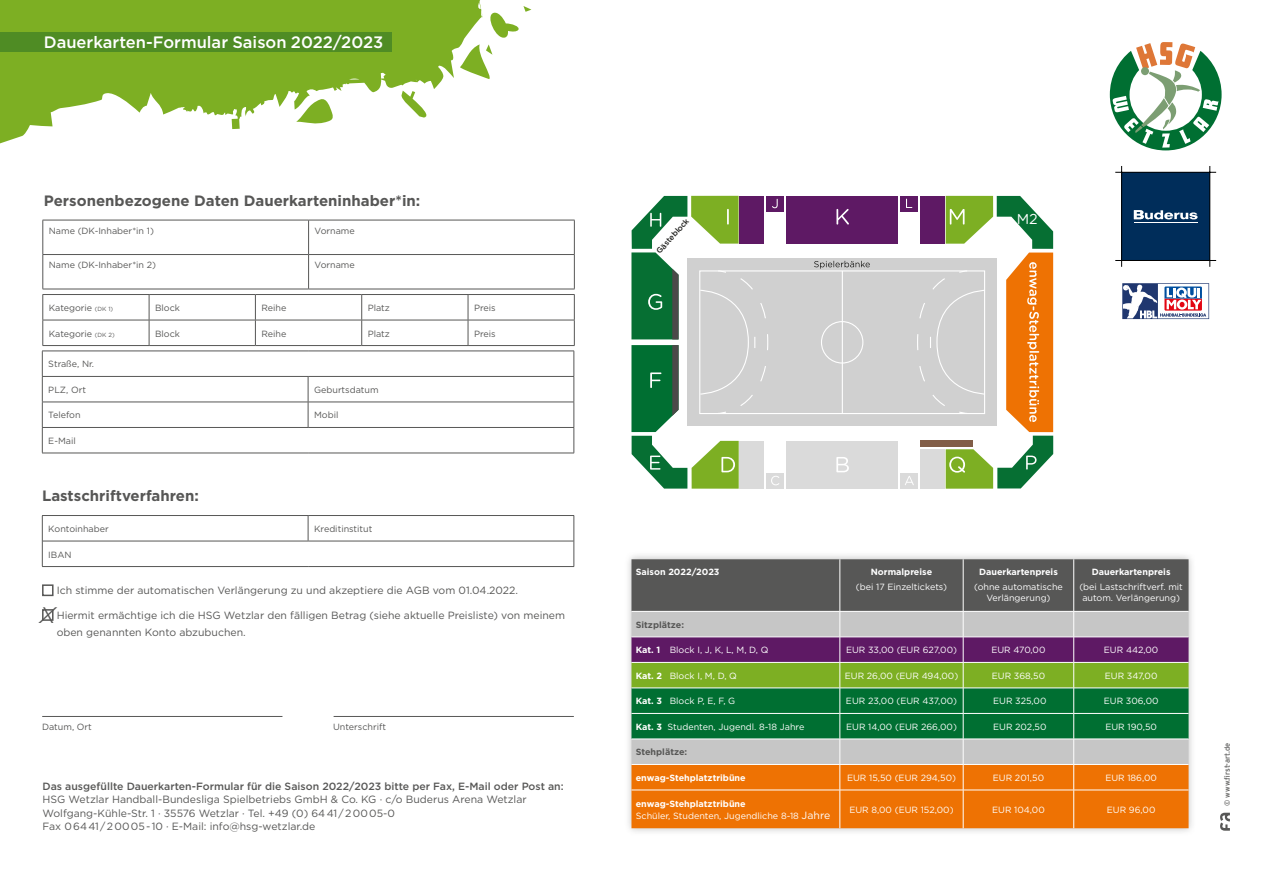
<style>
.page{position:relative;width:1263px;height:893px;background:#fff}
.page>*{position:absolute;margin:0;border:0;box-sizing:border-box;transform-origin:0 0}
.t1{font:italic 300 30.9px "Gotham HTF";color:#575756}
.t2{font:500 16.5px "Gotham HTF";color:#fff}
.t3{font:700 15px "Gotham HTF";color:#575756}
.t4{font:14.4px "Gotham Rounded";color:#fff}
.t5{font:10.5px/13.5px "Gotham HTF";color:#575756}
.t6{font:500 10.5px "Gotham HTF";color:#575756}
.t7{font:9px/10.8px "Gotham HTF";color:#fff;text-align:center}
.t8{font:9px "Gotham HTF";color:#575756}
.t9{font:700 9px "Gotham HTF";color:#fff}
.t10{font:700 9px "Gotham HTF";color:#575756}
.t11{font:500 7.8px "Gotham Rounded";color:#1e1e1c}
.t12{font:7.5px "Interstate";color:#575756}
.s1{font-size:6px}
.s2{font-weight:700}
.s3{font-size:10.5px}
</style>
<div class="page">
<svg style="left:0;top:0;width:460px;height:144px;fill:#7daf23"></svg>
<svg style="left:460px;top:0;width:72px;height:79px"></svg>
<svg style="left:400px;top:91px;width:31px;height:27px"></svg>
<svg style="left:296px;top:97px;width:38px;height:29px"></svg>
<svg style="left:1220px;top:813px;width:10px;height:18px"></svg>
<hr style="left:43px;top:220px;width:266px;height:1px;background:#575756">
<hr style="left:43px;top:220px;width:1px;height:34px;background:#575756">
<hr style="left:309px;top:220px;width:266px;height:1px;background:#575756">
<hr style="left:308px;top:220px;width:1px;height:34px;background:#575756">
<hr style="left:574px;top:220px;width:1px;height:34px;background:#575756">
<hr style="left:43px;top:254px;width:266px;height:1px;background:#575756">
<hr style="left:43px;top:255px;width:1px;height:34px;background:#575756">
<hr style="left:309px;top:254px;width:266px;height:1px;background:#575756">
<hr style="left:308px;top:255px;width:1px;height:34px;background:#575756">
<hr style="left:574px;top:255px;width:1px;height:34px;background:#575756">
<hr style="left:42px;top:351px;width:266px;height:1px;background:#575756">
<hr style="left:308px;top:351px;width:266px;height:1px;background:#575756">
<hr style="left:42px;top:376px;width:266px;height:1px;background:#575756">
<hr style="left:308px;top:376px;width:266px;height:1px;background:#575756">
<hr style="left:42px;top:402px;width:266px;height:1px;background:#575756">
<hr style="left:308px;top:402px;width:266px;height:1px;background:#575756">
<svg style="left:308px;top:377px;width:1px;height:50px"></svg>
<hr style="left:42px;top:427px;width:266px;height:1px;background:#575756">
<svg style="left:42px;top:351px;width:1px;height:102px"></svg>
<hr style="left:308px;top:427px;width:266px;height:1px;background:#575756">
<svg style="left:574px;top:351px;width:1px;height:102px"></svg>
<hr style="left:42px;top:453px;width:266px;height:1px;background:#575756">
<hr style="left:308px;top:453px;width:266px;height:1px;background:#575756">
<hr style="left:42px;top:515px;width:266px;height:1px;background:#575756">
<hr style="left:308px;top:515px;width:266px;height:1px;background:#575756">
<svg style="left:308px;top:516px;width:1px;height:25px"></svg>
<svg style="left:42px;top:516px;width:1px;height:50px"></svg>
<svg style="left:574px;top:516px;width:1px;height:50px"></svg>
<hr style="left:42px;top:566px;width:266px;height:1px;background:#575756">
<hr style="left:308px;top:566px;width:266px;height:1px;background:#575756">
<hr style="left:43px;top:541px;width:265px;height:1px;background:#575756">
<hr style="left:308px;top:541px;width:266px;height:1px;background:#575756">
<div style="left:42px;top:584px;width:12px;height:12px;border:2px solid #575756"></div>
<div style="left:42px;top:609px;width:12px;height:12px;border:2px solid #575756"></div>
<hr style="left:42px;top:716px;width:240px;height:1px;background:#575756">
<hr style="left:334px;top:716px;width:240px;height:1px;background:#575756">
<svg style="left:43px;top:289px;width:532px;height:56px"></svg>
<hr style="left:43px;top:345px;width:106px;height:1px;background:#575756">
<hr style="left:149px;top:345px;width:106px;height:1px;background:#575756">
<hr style="left:255px;top:345px;width:107px;height:1px;background:#575756">
<hr style="left:362px;top:345px;width:106px;height:1px;background:#575756">
<hr style="left:468px;top:345px;width:107px;height:1px;background:#575756">
<div style="left:699px;top:270px;width:286px;height:144px;background:#d0d0d0;border:1px solid #fff"></div>
<div style="left:786px;top:441px;width:112px;height:48px;background:#dadada"></div>
<div style="left:786px;top:196px;width:112px;height:48px;background:#5e1964"></div>
<div style="left:900px;top:196px;width:18px;height:16px;background:#5e1964"></div>
<div style="left:900px;top:473px;width:18px;height:16px;background:#dadada"></div>
<svg style="left:631px;top:196px;width:239px;height:293px"></svg>
<svg style="left:905px;top:196px;width:148px;height:293px"></svg>
<div style="left:624px;top:552px;width:572px;height:284px;background:#575756;opacity:.35"></div>
<svg style="left:631px;top:559px;width:557px;height:269px;background:#887e53"></svg>
<hr style="left:840px;top:790px;width:1px;height:38px;background:#fff">
<hr style="left:963px;top:790px;width:1px;height:38px;background:#fff">
<hr style="left:1073px;top:790px;width:1px;height:38px;background:#fff">
<svg style="left:1110px;top:42px;width:111px;height:108px"></svg>
<svg style="left:1122px;top:283px;width:88px;height:37px"></svg>
<svg style="left:1122px;top:283px;width:87px;height:36px"></svg>
<div style="left:1121px;top:172px;width:89px;height:88px;background:#002d5a"></div>
<hr style="left:1134px;top:222px;width:63px;height:1px;background:#fff">
<svg style="left:1134px;top:210px;width:63px;height:9px"></svg>
<hr style="left:1115px;top:260px;width:101px;height:1px;background:#000">
<hr style="left:1115px;top:172px;width:101px;height:1px;background:#000">
<hr style="left:1121px;top:166px;width:1px;height:101px;background:#000">
<hr style="left:1209px;top:166px;width:1px;height:101px;background:#000">
<div style="left:0;top:32px;width:391px;height:19px;background:#4f8c24"></div>
<h2 class="t2" style="left:44px;top:32px;width:341px">Dauerkarten-Formular Saison 2022/2023</h2>
<h3 class="t3" style="left:44px;top:192px;width:378px">Personenbezogene Daten Dauerkarteninhaber*in:</h3>
<p class="t8" style="left:49px;top:225px;width:107px">Name (DK-Inhaber*in 1)</p>
<p class="t8" style="left:315px;top:225px;width:42px">Vorname</p>
<p class="t8" style="left:49px;top:260px;width:109px">Name (DK-Inhaber*in 2)</p>
<p class="t8" style="left:315px;top:260px;width:42px">Vorname</p>
<p class="t8" style="left:49px;top:303px;width:66px">Kategorie <span class="s1">(DK 1)</span></p>
<p class="t8" style="left:155px;top:303px;width:26px">Block</p>
<p class="t8" style="left:261px;top:303px;width:26px">Reihe</p>
<p class="t8" style="left:368px;top:303px;width:24px">Platz</p>
<p class="t8" style="left:474px;top:303px;width:23px">Preis</p>
<p class="t8" style="left:49px;top:328px;width:67px">Kategorie <span class="s1">(DK 2)</span></p>
<p class="t8" style="left:155px;top:328px;width:26px">Block</p>
<p class="t8" style="left:261px;top:328px;width:26px">Reihe</p>
<p class="t8" style="left:368px;top:328px;width:24px">Platz</p>
<p class="t8" style="left:474px;top:328px;width:23px">Preis</p>
<p class="t8" style="left:48px;top:359px;width:47px">Straße, Nr.</p>
<p class="t8" style="left:48px;top:385px;width:39px">PLZ, Ort</p>
<p class="t8" style="left:314px;top:385px;width:66px">Geburtsdatum</p>
<p class="t8" style="left:48px;top:410px;width:34px">Telefon</p>
<p class="t8" style="left:314px;top:410px;width:26px">Mobil</p>
<p class="t8" style="left:48px;top:436px;width:29px">E-Mail</p>
<h3 class="t3" style="left:42px;top:487px;width:158px">Lastschriftverfahren:</h3>
<p class="t8" style="left:48px;top:524px;width:62px">Kontoinhaber</p>
<p class="t8" style="left:314px;top:524px;width:60px">Kreditinstitut</p>
<p class="t8" style="left:48px;top:549px;width:25px">IBAN</p>
<p class="t5" style="left:57px;top:584px;width:463px">Ich stimme der automatischen Verlängerung zu und akzeptiere die AGB vom 01.04.2022.</p>
<p class="t5" style="left:57px;top:607px;width:510px;line-height:16.5px">Hiermit ermächtige ich die HSG Wetzlar den fälligen Betrag (siehe aktuelle Preisliste) von meinem oben genannten Konto abzubuchen.</p>
<h1 class="t1" style="left:39px;top:595px;width:19px">x</h1>
<p class="t8" style="left:42px;top:722px;width:51px">Datum, Ort</p>
<p class="t8" style="left:333px;top:722px;width:54px">Unterschrift</p>
<p class="t6" style="left:43px;top:780px;width:523px">Das ausgefüllte Dauerkarten-Formular für die Saison 2022/2023 bitte per Fax, E-Mail oder Post an:</p>
<p class="t5" style="left:43px;top:792px;width:486px">HSG Wetzlar Handball-Bundesliga Spielbetriebs GmbH &amp; Co. KG · c/o Buderus Arena Wetzlar<br>Wolfgang-Kühle-Str. 1 · 35576 Wetzlar · Tel. +49 (0) 6441/20005-0<br>Fax 06441/20005- 10 · E-Mail: info@hsg-wetzlar.de</p>
<p class="t11" style="left:654px;top:249px;width:46px;rotate:-48deg">Gästeblock</p>
<h3 class="t4" style="left:1017px;top:209px;width:23px">M2</h3>
<p class="t9" style="left:636px;top:567px;width:85px">Saison 2022/2023</p>
<p class="t9" style="left:871px;top:567px;width:63px">Normalpreise</p>
<p class="t7" style="left:856px;top:582px;width:93px">(bei 17 Einzeltickets)</p>
<p class="t9" style="left:979px;top:567px;width:80px">Dauerkartenpreis</p>
<p class="t7" style="left:974px;top:582px;width:90px">(ohne automatische<br>Verlängerung)</p>
<p class="t9" style="left:1092px;top:567px;width:80px">Dauerkartenpreis</p>
<p class="t7" style="left:1079px;top:582px;width:105px">(bei Lastschriftverf. mit autom. Verlängerung)</p>
<p class="t10" style="left:636px;top:619px;width:50px">Sitzplätze:</p>
<p class="t7" style="left:636px;top:645px;width:134px"><span class="s2">Kat. 1</span> Block I, J, K, L, M, D, Q</p>
<p class="t7" style="left:846px;top:645px;width:113px">EUR 33,00 (EUR 627,00)</p>
<p class="t7" style="left:991px;top:645px;width:56px">EUR 470,00</p>
<p class="t7" style="left:1104px;top:645px;width:56px">EUR 442,00</p>
<p class="t7" style="left:636px;top:670px;width:103px"><span class="s2">Kat. 2</span> Block I, M, D, Q</p>
<p class="t7" style="left:845px;top:670px;width:115px">EUR 26,00 (EUR 494,00)</p>
<p class="t7" style="left:992px;top:670px;width:55px">EUR 368,50</p>
<p class="t7" style="left:1105px;top:670px;width:54px">EUR 347,00</p>
<p class="t7" style="left:636px;top:696px;width:101px"><span class="s2">Kat. 3</span> Block P, E, F, G</p>
<p class="t7" style="left:846px;top:696px;width:113px">EUR 23,00 (EUR 437,00)</p>
<p class="t7" style="left:993px;top:696px;width:55px">EUR 325,00</p>
<p class="t7" style="left:1104px;top:696px;width:56px">EUR 306,00</p>
<p class="t7" style="left:636px;top:721px;width:170px"><span class="s2">Kat. 3</span> Studenten, Jugendl. 8-18 Jahre</p>
<p class="t7" style="left:846px;top:721px;width:112px">EUR 14,00 (EUR 266,00)</p>
<p class="t7" style="left:993px;top:721px;width:55px">EUR 202,50</p>
<p class="t7" style="left:1105px;top:721px;width:53px">EUR 190,50</p>
<p class="t10" style="left:636px;top:747px;width:53px">Stehplätze:</p>
<p class="t9" style="left:636px;top:772px;width:111px">enwag-Stehplatztribüne</p>
<p class="t7" style="left:847px;top:772px;width:110px">EUR 15,50 (EUR 294,50)</p>
<p class="t7" style="left:993px;top:772px;width:53px">EUR 201,50</p>
<p class="t7" style="left:1105px;top:772px;width:53px">EUR 186,00</p>
<p class="t7" style="left:636px;top:797px;width:196px;line-height:12.6px;text-align:left"><span class="s2">enwag-Stehplatztribüne<br></span>Schüler, Studenten, Jugendliche 8-18 <span class="s3">Jahre</span></p>
<p class="t7" style="left:849px;top:804px;width:106px">EUR 8,00 (EUR 152,00)</p>
<p class="t7" style="left:992px;top:804px;width:54px">EUR 104,00</p>
<p class="t7" style="left:1107px;top:804px;width:50px">EUR 96,00</p>
<p class="t12" style="left:1223px;top:806px;width:65px;rotate:-90deg">© www.first-art.de</p>
</div>
